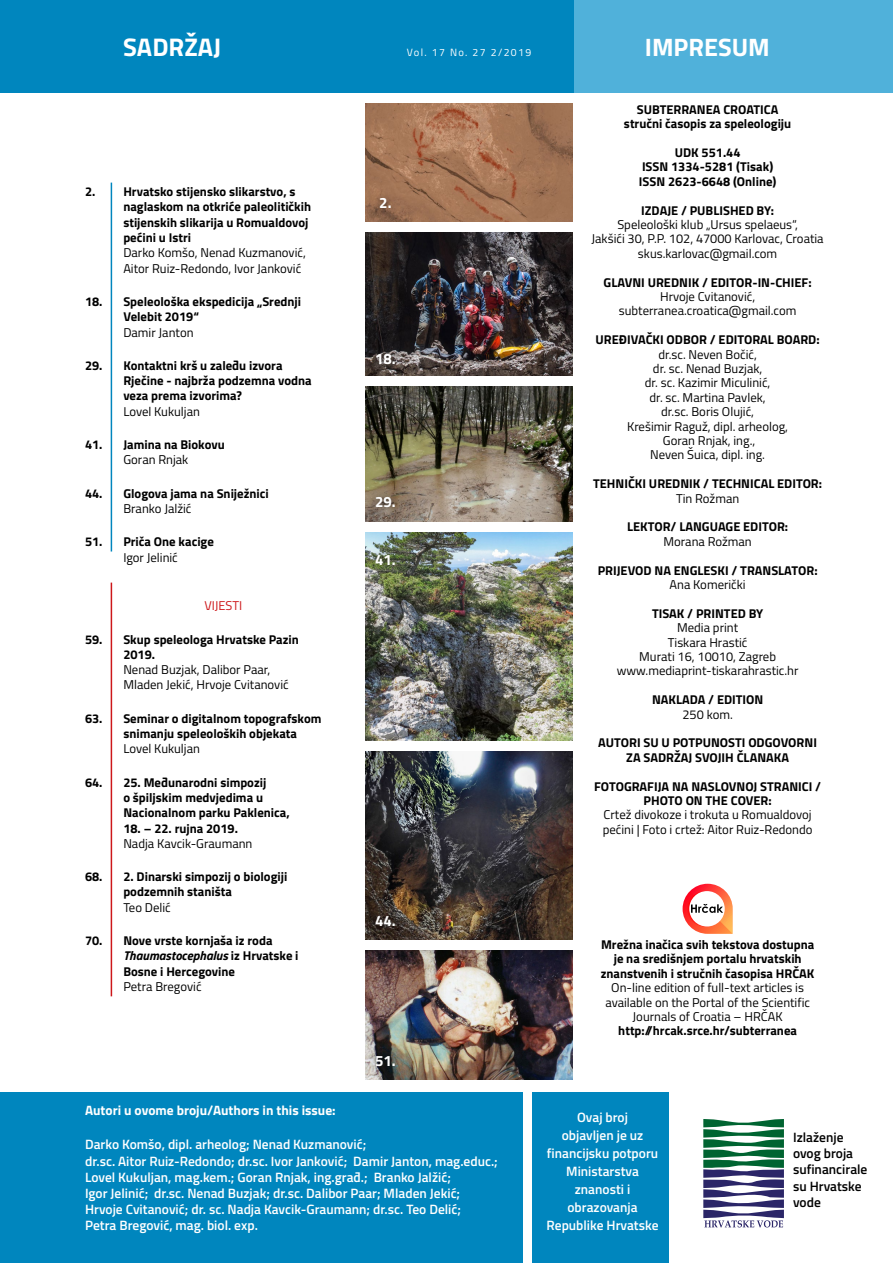
<style>
.page{position:relative;width:893px;height:1263px;background:#fff}
.page>*{position:absolute;margin:0;border:0;box-sizing:border-box;transform-origin:0 0}
.t1{font:700 25.5px "Titillium";color:#fff}
.t2{font:700 25.2px "Titillium";color:#fff}
.t3{font:700 15px "Titillium";color:#fff}
.t4{font:600 13.5px/18px "Titillium";color:#fff}
.t5{font:600 13.5px/16.2px "Titillium";color:#000}
.t6{font:700 13.5px "Titillium";color:#fff}
.t7{font:700 12.75px/15.3px "Titillium";color:#000}
.t8{font:12.75px/14.4px "Titillium";color:#000;text-align:center}
.t9{font:12.75px "Titillium";color:#cd171a}
.t10{font:10.5px "Titillium";letter-spacing:.13em;color:#fff}
.s1{font-style:italic}
</style>
<div class="page">
<div style="left:0;top:0;width:574px;height:93px;background:#0086be"></div>
<div style="left:0;top:1093px;width:522px;height:170px;background:#0086be"></div>
<img style="left:366px;top:103px;width:207px;height:119px">
<img style="left:366px;top:233px;width:207px;height:143px">
<img style="left:366px;top:387px;width:207px;height:134px">
<img style="left:366px;top:532px;width:207px;height:208px">
<svg style="left:703px;top:1119px;width:81px;height:108px"></svg>
<img style="left:366px;top:951px;width:206px;height:129px">
<div style="left:372px;top:190px;width:26px;height:26px;background:#000;opacity:.52"></div>
<div style="left:369px;top:346px;width:34px;height:26px;background:#000;opacity:.52"></div>
<div style="left:368px;top:489px;width:35px;height:26px;background:#000;opacity:.52"></div>
<div style="left:368px;top:547px;width:35px;height:26px;background:#000;opacity:.52"></div>
<hr style="left:111px;top:183px;width:1px;height:368px;background:#0086be">
<hr style="left:111px;top:583px;width:1px;height:413px;background:#cd171a">
<div style="left:574px;top:0;width:319px;height:93px;background:#50b1da"></div>
<div style="left:368px;top:1048px;width:35px;height:25px;background:#000;opacity:.52"></div>
<div style="left:532px;top:1093px;width:136px;height:170px;background:#0086be"></div>
<img style="left:366px;top:751px;width:206px;height:189px">
<div style="left:368px;top:909px;width:35px;height:24px;background:#000;opacity:.52"></div>
<svg style="left:683px;top:884px;width:50px;height:50px"></svg>
<h1 class="t1" style="left:123px;top:28px;width:99px">SADRŽAJ</h1>
<p class="t7" style="left:85px;top:184px;width:12px">2.</p>
<p class="t7" style="left:85px;top:293px;width:19px">18.</p>
<p class="t7" style="left:85px;top:357px;width:19px">29.</p>
<p class="t7" style="left:85px;top:436px;width:19px">41.</p>
<p class="t7" style="left:85px;top:485px;width:19px">44.</p>
<p class="t7" style="left:85px;top:534px;width:19px">51.</p>
<p class="t7" style="left:85px;top:631px;width:19px">59.</p>
<p class="t7" style="left:85px;top:710px;width:19px">63.</p>
<p class="t7" style="left:85px;top:774px;width:19px">64.</p>
<p class="t7" style="left:85px;top:868px;width:19px">68.</p>
<p class="t7" style="left:85px;top:932px;width:19px">70.</p>
<p class="t7" style="left:123px;top:183px;width:189px">Hrvatsko stijensko slikarstvo, s naglaskom na otkriće paleolitičkih stijenskih slikarija u Romualdovoj pećini u Istri</p>
<p class="t8" style="left:123px;top:245px;width:184px;line-height:15.3px;text-align:left">Darko Komšo, Nenad Kuzmanović,<br>Aitor Ruiz-Redondo, Ivor Janković</p>
<p class="t7" style="left:123px;top:293px;width:179px">Speleološka ekspedicija „Srednji<br>Velebit 2019“</p>
<p class="t8" style="left:123px;top:324px;width:72px">Damir Janton</p>
<p class="t7" style="left:123px;top:357px;width:190px">Kontaktni krš u zaleđu izvora<br>Rječine - najbrža podzemna vodna veza prema izvorima?</p>
<p class="t8" style="left:123px;top:403px;width:78px">Lovel Kukuljan</p>
<p class="t7" style="left:123px;top:436px;width:103px">Jamina na Biokovu</p>
<p class="t8" style="left:123px;top:452px;width:67px">Goran Rnjak</p>
<p class="t7" style="left:123px;top:485px;width:147px">Glogova jama na Sniježnici</p>
<p class="t8" style="left:123px;top:501px;width:70px">Branko Jalžić</p>
<p class="t7" style="left:123px;top:533px;width:92px">Priča One kacige</p>
<p class="t8" style="left:123px;top:549px;width:56px">Igor Jelinić</p>
<p class="t9" style="left:204px;top:596px;width:39px">VIJESTI</p>
<p class="t7" style="left:123px;top:631px;width:177px">Skup speleologa Hrvatske Pazin<br>2019.</p>
<p class="t8" style="left:123px;top:661px;width:167px;line-height:15.3px;text-align:left">Nenad Buzjak, Dalibor Paar,<br>Mladen Jekić, Hrvoje Cvitanović</p>
<p class="t7" style="left:123px;top:710px;width:200px">Seminar o digitalnom topografskom snimanju speleoloških objekata</p>
<p class="t8" style="left:123px;top:741px;width:78px">Lovel Kukuljan</p>
<p class="t7" style="left:123px;top:774px;width:168px">25. Međunarodni simpozij<br>o špiljskim medvjedima u<br>Nacionalnom parku Paklenica,</p>
<p class="t7" style="left:123px;top:820px;width:116px">18. – 22. rujna 2019.</p>
<p class="t8" style="left:123px;top:835px;width:131px">Nadja Kavcik-Graumann</p>
<p class="t7" style="left:123px;top:868px;width:166px">2. Dinarski simpozij o biologiji podzemnih staništa</p>
<p class="t8" style="left:123px;top:899px;width:49px">Teo Delić</p>
<p class="t7" style="left:123px;top:932px;width:177px">Nove vrste kornjaša iz roda<br><span class="s1">Thaumastocephalus</span> iz Hrvatske i<br>Bosne i Hercegovine</p>
<p class="t8" style="left:123px;top:979px;width:80px">Petra Bregović</p>
<p class="t10" style="left:407px;top:44px;width:126px">Vol. 17 No. 27 2/2019</p>
<p class="t3" style="left:379px;top:191px;width:14px">2.</p>
<p class="t3" style="left:375px;top:347px;width:22px">18.</p>
<p class="t3" style="left:375px;top:490px;width:22px">29.</p>
<p class="t3" style="left:375px;top:548px;width:22px">41.</p>
<p class="t3" style="left:375px;top:909px;width:22px">44.</p>
<p class="t3" style="left:375px;top:1049px;width:22px">51.</p>
<h2 class="t2" style="left:645px;top:28px;width:127px">IMPRESUM</h2>
<p class="t7" style="left:624px;top:101px;width:169px;line-height:14.4px;text-align:center">SUBTERRANEA CROATICA stručni časopis za speleologiju</p>
<p class="t7" style="left:639px;top:145px;width:139px;line-height:14.4px;text-align:center">UDK 551.44<br>ISSN 1334-5281 (Tisak)<br>ISSN 2623-6648 (Online)</p>
<p class="t7" style="left:641px;top:202px;width:134px">IZDAJE / PUBLISHED BY:</p>
<p class="t8" style="left:592px;top:217px;width:234px">Speleološki klub „Ursus spelaeus“,<br>Jakšići 30, P.P. 102, 47000 Karlovac, Croatia skus.karlovac@gmail.com</p>
<p class="t7" style="left:604px;top:274px;width:210px">GLAVNI UREDNIK / EDITOR-IN-CHIEF:</p>
<p class="t8" style="left:619px;top:289px;width:179px">Hrvoje Cvitanović, subterranea.croatica@gmail.com</p>
<p class="t7" style="left:596px;top:331px;width:225px">UREÐIVAČKI ODBOR / EDITORAL BOARD:</p>
<p class="t8" style="left:627px;top:346px;width:162px">dr.sc. Neven Bočić,<br>dr. sc. Nenad Buzjak,<br>dr. sc. Kazimir Miculinić,<br>dr. sc. Martina Pavlek,<br>dr.sc. Boris Olujić,<br>Krešimir Raguž, dipl. arheolog,<br>Goran Rnjak, ing.,<br>Neven Šuica, dipl. ing.</p>
<p class="t7" style="left:593px;top:475px;width:230px">TEHNIČKI UREDNIK / TECHNICAL EDITOR:</p>
<p class="t8" style="left:676px;top:490px;width:65px">Tin Rožman</p>
<p class="t7" style="left:627px;top:518px;width:162px">LEKTOR/ LANGUAGE EDITOR:</p>
<p class="t8" style="left:663px;top:533px;width:90px">Morana Rožman</p>
<p class="t7" style="left:598px;top:562px;width:221px">PRIJEVOD NA ENGLESKI / TRANSLATOR:</p>
<p class="t8" style="left:670px;top:577px;width:78px">Ana Komerički</p>
<p class="t7" style="left:652px;top:605px;width:113px">TISAK / PRINTED BY</p>
<p class="t8" style="left:617px;top:620px;width:183px">Media print<br>Tiskara Hrastić<br>Murati 16, 10010, Zagreb www.mediaprint-tiskarahrastic.hr</p>
<p class="t7" style="left:652px;top:691px;width:113px">NAKLADA / EDITION</p>
<p class="t8" style="left:682px;top:706px;width:52px">250 kom.</p>
<p class="t7" style="left:598px;top:735px;width:220px;line-height:14.4px;text-align:center">AUTORI SU U POTPUNOSTI ODGOVORNI<br>ZA SADRŽAJ SVOJIH ČLANAKA</p>
<p class="t7" style="left:594px;top:778px;width:229px;line-height:14.4px;text-align:center">FOTOGRAFIJA NA NASLOVNOJ STRANICI /<br>PHOTO ON THE COVER:</p>
<p class="t8" style="left:603px;top:807px;width:211px;text-align:left">Crtež divokoze i trokuta u Romualdovoj pećini | Foto i crtež: Aitor Ruiz-Redondo</p>
<p class="t7" style="left:601px;top:936px;width:215px;line-height:14.4px;text-align:center">Mrežna inačica svih tekstova dostupna je na središnjem portalu hrvatskih znanstvenih i stručnih časopisa HRČAK</p>
<p class="t8" style="left:605px;top:980px;width:206px">On-line edition of full-text articles is available on the Portal of the Scientific<br>Journals of Croatia – HRČAK</p>
<p class="t7" style="left:618px;top:1022px;width:180px">http://hrcak.srce.hr/subterranea</p>
<p class="t6" style="left:85px;top:1100px;width:252px">Autori u ovome broju/Authors in this issue:</p>
<p class="t4" style="left:85px;top:1136px;width:414px;line-height:16.2px">Darko Komšo, dipl. arheolog; Nenad Kuzmanović;<br>dr.sc. Aitor Ruiz-Redondo; dr.sc. Ivor Janković; Damir Janton, mag.educ.; Lovel Kukuljan, mag.kem.; Goran Rnjak, ing.građ.; Branko Jalžić;<br>Igor Jelinić; dr.sc. Nenad Buzjak; dr.sc. Dalibor Paar; Mladen Jekić; Hrvoje Cvitanović; dr. sc. Nadja Kavcik-Graumann; dr.sc. Teo Delić;<br>Petra Bregović, mag. biol. exp.</p>
<p class="t5" style="left:793px;top:1128px;width:76px">Izlaženje ovog broja sufinancirale su Hrvatske vode</p>
<p class="t4" style="left:547px;top:1108px;width:113px;text-align:center">Ovaj broj<br>objavljen je uz financijsku potporu<br>Ministarstva znanosti i obrazovanja<br>Republike Hrvatske</p>
</div>
